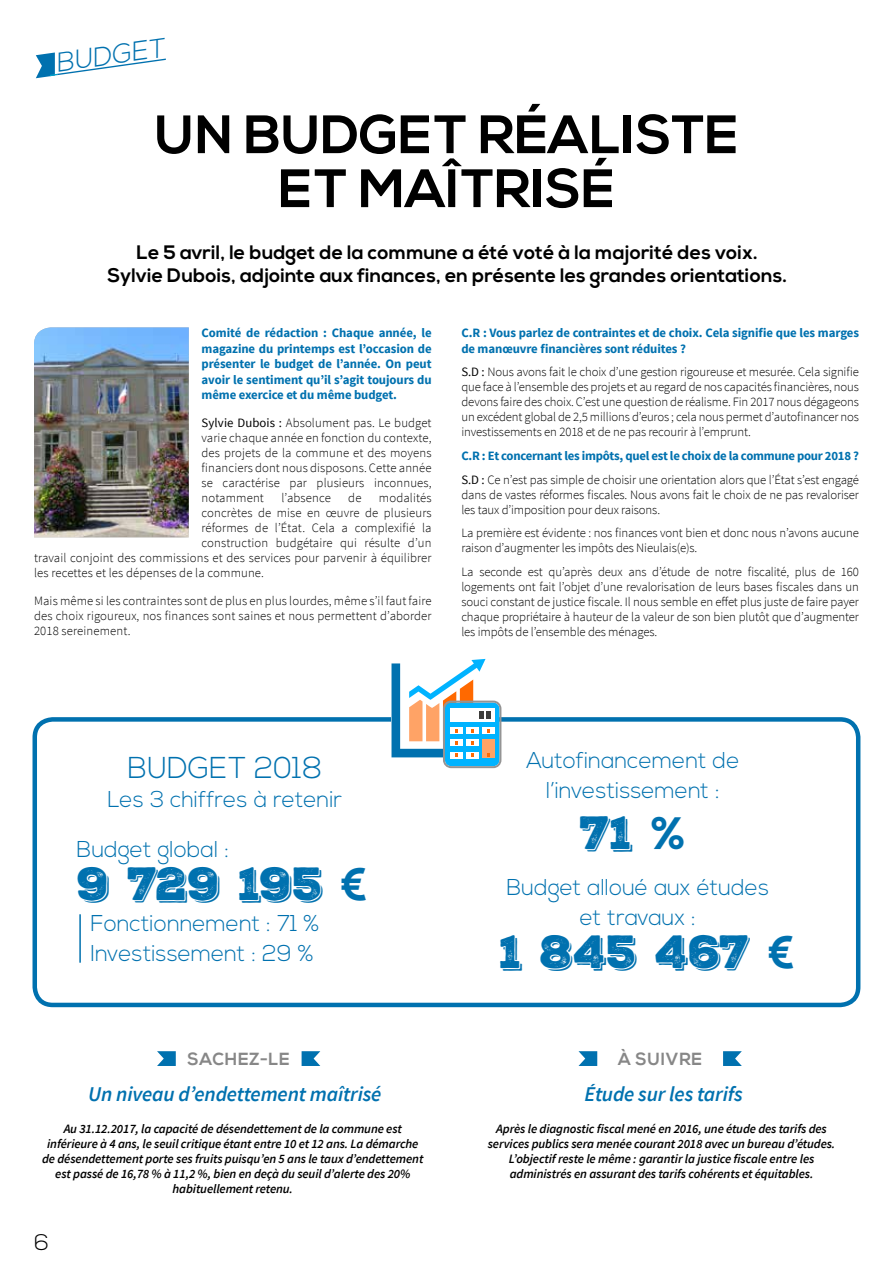
<style>
.page{position:relative;width:893px;height:1263px;background:#fff}
.page>*{position:absolute;margin:0;border:0;box-sizing:border-box;transform-origin:0 0}
.t1{font:700 54px/54px "Nexa";color:#000;text-align:center}
.t2{font:45.3px "Nexa Rust Slab Black Shadow 01";color:#0071af}
.t3{font:300 30.15px "Nexa";color:#0071af}
.t4{font:300 27px "Nexa";color:#0071af}
.t5{font:300 22.8px/30px "Nexa";color:#0071af;text-align:center}
.t6{font:300 22.5px "Nexa";color:#000}
.t7{font:italic 600 21px "Source Sans Pro";letter-spacing:-.01em;color:#0071af}
.t8{font:700 19.5px/22.5px "Nexa";letter-spacing:.005em;color:#000;text-align:center}
.t9{font:700 17.55px "Nexa";letter-spacing:.04em;color:#878787}
.t10{font:300 12.75px/15px "Source Sans Pro";letter-spacing:-.01em;color:#000;text-align:justify}
.t11{font:italic 600 12.75px/15px "Source Sans Pro";letter-spacing:-.01em;color:#000;text-align:center}
.t12{font:700 12.75px/15.6px "Source Sans Pro";letter-spacing:-.01em;color:#0071af;text-align:justify}
.t13{font:300 12.75px "Source Sans Pro";letter-spacing:.01em;color:#000}
.s1{font-weight:400}
.s2{font-weight:700;color:#0071af}
.s3{font-family:"Nexa";font-weight:700}
</style>
<div class="page">
<svg style="left:157px;top:1051px;width:19px;height:15px"></svg>
<svg style="left:302px;top:1051px;width:18px;height:15px"></svg>
<svg style="left:578px;top:1051px;width:19px;height:15px"></svg>
<svg style="left:723px;top:1051px;width:19px;height:15px"></svg>
<svg style="left:36px;top:53px;width:130px;height:25px"></svg>
<img style="left:34px;top:327px;width:155px;height:210px">
<div style="left:33px;top:717px;width:827px;height:290px;border:4px solid #0071af;border-radius:18px"></div>
<svg style="left:391px;top:659px;width:110px;height:109px"></svg>
<hr style="left:79px;top:914px;width:2px;height:49px;background:#0071af">
<h3 class="t4" style="left:54px;top:47px;width:111px;rotate:-8deg">BUDGET</h3>
<h1 class="t1" style="left:155px;top:110px;width:585px">UN BUDGET RÉALISTE<br>ET MAÎTRISÉ</h1>
<h3 class="t8" style="left:107px;top:242px;width:681px">Le 5 avril, le budget de la commune a été voté à la majorité des voix.<br>Sylvie Dubois, adjointe aux finances, en présente les grandes orientations.</h3>
<p class="t12" style="left:202px;top:325px;width:232px">Comité de rédaction : Chaque année, le magazine du printemps est l’occasion de présenter le budget de l’année. On peut avoir le sentiment qu’il s’agit toujours du même exercice et du même budget.</p>
<p class="t10" style="left:202px;top:415px;width:232px"><span class="s1">Sylvie Dubois :</span> Absolument pas. Le budget varie chaque année en fonction du contexte, des projets de la commune et des moyens financiers dont nous disposons. Cette année se caractérise par plusieurs inconnues, notamment</p>
<p class="t13" style="left:281px;top:490px;width:51px">l’absence</p>
<p class="t10" style="left:348px;top:490px;width:15px">de</p>
<p class="t13" style="left:379px;top:490px;width:54px">modalités</p>
<p class="t13" style="left:202px;top:505px;width:232px">concrètes de mise en œuvre de plusieurs</p>
<p class="t13" style="left:202px;top:520px;width:232px">réformes de l’État. Cela a complexifié la</p>
<p class="t13" style="left:202px;top:535px;width:232px">construction budgétaire qui résulte d’un</p>
<p class="t13" style="left:34px;top:550px;width:399px">travail conjoint des commissions et des services pour parvenir à équilibrer</p>
<p class="t13" style="left:34px;top:565px;width:231px">les recettes et les dépenses de la commune.</p>
<p class="t10" style="left:34px;top:593px;width:399px">Mais même si les contraintes sont de plus en plus lourdes, même s’il faut faire des choix rigoureux, nos finances sont saines et nous permettent d’aborder 2018 sereinement.</p>
<p class="t12" style="left:461px;top:325px;width:399px">C.R : Vous parlez de contraintes et de choix. Cela signifie que les marges de manœuvre financières sont réduites ?</p>
<p class="t10" style="left:461px;top:364px;width:399px"><span class="s1">S.D :</span> Nous avons fait le choix d’une gestion rigoureuse et mesurée. Cela signifie que face à l’ensemble des projets et au regard de nos capacités financières, nous devons faire des choix. C’est une question de réalisme. Fin 2017 nous dégageons un excédent global de 2,5 millions d’euros ; cela nous permet d’autofinancer nos investissements en 2018 et de ne pas recourir à l’emprunt.</p>
<p class="t10" style="left:461px;top:444px;width:399px;line-height:23.5px"><span class="s2">C.R : Et concernant les impôts, quel est le choix de la commune pour 2018 ?<br></span><span class="s1">S.D :</span> Ce n’est pas simple de choisir une orientation alors que l’État s’est engagé</p>
<p class="t10" style="left:461px;top:487px;width:399px">dans de vastes réformes fiscales. Nous avons fait le choix de ne pas revaloriser les taux d’imposition pour deux raisons.</p>
<p class="t10" style="left:461px;top:525px;width:399px">La première est évidente : nos finances vont bien et donc nous n’avons aucune raison d’augmenter les impôts des Nieulais(e)s.</p>
<p class="t10" style="left:461px;top:564px;width:399px">La seconde est qu’après deux ans d’étude de notre fiscalité, plus de 160 logements ont fait l’objet d’une revalorisation de leurs bases fiscales dans un souci constant de justice fiscale. Il nous semble en effet plus juste de faire payer chaque propriétaire à hauteur de la valeur de son bien plutôt que d’augmenter les impôts de l’ensemble des ménages.</p>
<h3 class="t3" style="left:127px;top:750px;width:196px">BUDGET 2018</h3>
<h3 class="t5" style="left:107px;top:786px;width:236px">Les 3 chiffres à retenir</h3>
<h3 class="t5" style="left:77px;top:835px;width:154px">Budget global :</h3>
<h2 class="t2" style="left:77px;top:853px;width:291px">9 729 195 <span class="s3">€</span></h2>
<h3 class="t5" style="left:91px;top:910px;width:230px;text-align:left">Fonctionnement : 71 %<br>Investissement : 29 %</h3>
<h3 class="t5" style="left:526px;top:746px;width:215px">Autofinancement de l’investissement :</h3>
<h2 class="t2" style="left:580px;top:802px;width:107px">71 <span class="s3">%</span></h2>
<h3 class="t5" style="left:506px;top:873px;width:264px">Budget alloué aux études et travaux :</h3>
<h2 class="t2" style="left:499px;top:921px;width:296px">1 845 467 <span class="s3">€</span></h2>
<h3 class="t9" style="left:188px;top:1049px;width:104px">SACHEZ-LE</h3>
<h3 class="t9" style="left:618px;top:1049px;width:86px">À SUIVRE</h3>
<h3 class="t7" style="left:88px;top:1080px;width:295px">Un niveau d’endettement maîtrisé</h3>
<p class="t11" style="left:42px;top:1121px;width:383px">Au 31.12.2017, la capacité de désendettement de la commune est inférieure à 4 ans, le seuil critique étant entre 10 et 12 ans. La démarche de désendettement porte ses fruits puisqu’en 5 ans le taux d’endettement est passé de 16,78 % à 11,2 %, bien en deçà du seuil d’alerte des 20% habituellement retenu.</p>
<h3 class="t6" style="left:34px;top:1229px;width:16px">6</h3>
<h3 class="t7" style="left:584px;top:1080px;width:160px">Étude sur les tarifs</h3>
<p class="t11" style="left:488px;top:1121px;width:349px">Après le diagnostic fiscal mené en 2016, une étude des tarifs des services publics sera menée courant 2018 avec un bureau d’études.<br>L’objectif reste le même : garantir la justice fiscale entre les administrés en assurant des tarifs cohérents et équitables.</p>
</div>
